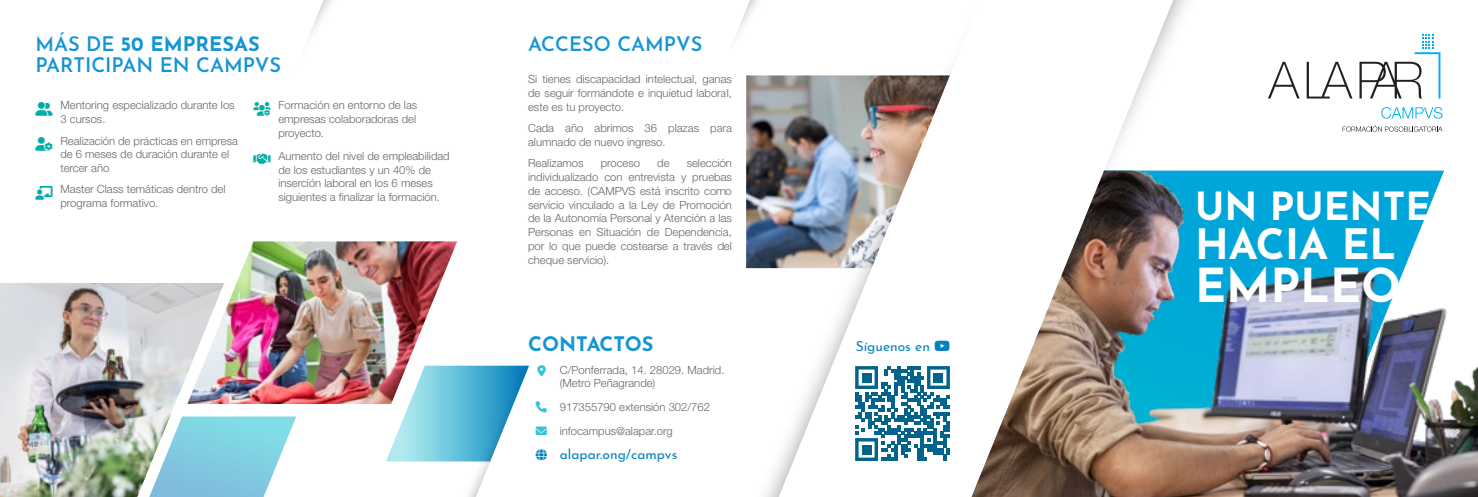
<style>
.page{position:relative;width:1478px;height:497px;background:#fff}
.page>*{position:absolute;margin:0;border:0;box-sizing:border-box;transform-origin:0 0}
.t1{font:700 46.62px "Josefin Sans";color:#fff}
.t2{font:700 41.75px "Josefin Sans";color:#fff}
.t3{font:700 38.75px "Josefin Sans";color:#fff}
.t4{font:600 20px/21.2px "Josefin Sans";color:#1595d3}
.t5{font:700 20px "Josefin Sans";color:#1595d3}
.t6{font:13.75px "Josefin Sans";color:#0482bf}
.t7{font:300 11.25px/13.8px "Helvetica Neue";color:#666}
.s1{font-weight:700}
</style>
<div class="page">
<svg style="left:386px;top:403px;width:70px;height:58px"></svg>
<img style="left:980px;top:170px;width:498px;height:326px">
<img style="left:1075px;top:0;width:129px;height:241px">
<img style="left:224px;top:241px;width:233px;height:162px">
<svg style="left:224px;top:416px;width:72px;height:80px"></svg>
<svg style="left:1381px;top:107px;width:61px;height:11px"></svg>
<svg style="left:1342px;top:125px;width:100px;height:6px"></svg>
<svg style="left:1268px;top:62px;width:31px;height:36px"></svg>
<svg style="left:1306px;top:62px;width:46px;height:36px"></svg>
<svg style="left:1359px;top:34px;width:81px;height:64px"></svg>
<img style="left:308px;top:0;width:23px;height:39px">
<img style="left:456px;top:365px;width:73px;height:131px">
<img style="left:735px;top:0;width:245px;height:496px">
<img style="left:0;top:283px;width:224px;height:213px">
<div style="left:848px;top:359px;width:108px;height:108px;background:#fff"></div>
<svg style="left:855px;top:366px;width:95px;height:94px"></svg>
<div style="left:861px;top:372px;width:10px;height:10px;background:#02638d"></div>
<div style="left:933px;top:372px;width:10px;height:10px;background:#02638d"></div>
<div style="left:861px;top:444px;width:10px;height:10px;background:#02638d"></div>
<svg style="left:934px;top:340px;width:15px;height:11px"></svg>
<h3 class="t4" style="left:35px;top:30px;width:247px">MÁS DE <span class="s1">50 EMPRESAS<br></span>PARTICIPAN EN CAMPVS</h3>
<p class="t7" style="left:60px;top:98px;width:176px">Mentoring especializado durante los<br>3 cursos.</p>
<p class="t7" style="left:60px;top:133px;width:179px">Realización de prácticas en empresa de 6 meses de duración durante el tercer año</p>
<p class="t7" style="left:60px;top:182px;width:167px">Master Class temáticas dentro del programa formativo.</p>
<p class="t7" style="left:278px;top:98px;width:140px;text-align:justify">Formación en entorno de las empresas colaboradoras del proyecto.</p>
<p class="t7" style="left:278px;top:148px;width:173px">Aumento del nivel de empleabilidad de los estudiantes y un 40% de inserción laboral en los 6 meses siguientes a finalizar la formación.</p>
<h3 class="t4" style="left:528px;top:30px;width:176px">ACCESO CAMPVS</h3>
<p class="t7" style="left:528px;top:72px;width:205px;text-align:justify">Si tienes discapacidad intelectual, ganas de seguir formándote e inquietud laboral, este es tu proyecto.</p>
<p class="t7" style="left:528px;top:121px;width:205px">Cada año abrimos 36 plazas para alumnado de nuevo ingreso.</p>
<p class="t7" style="left:528px;top:156px;width:57px">Realizamos</p>
<p class="t7" style="left:601px;top:156px;width:41px">proceso</p>
<p class="t7" style="left:657px;top:156px;width:14px">de</p>
<p class="t7" style="left:528px;top:156px;width:205px;text-align:justify;text-indent:159px">selección individualizado con entrevista y pruebas de acceso. (CAMPVS está inscrito como servicio vinculado a la Ley de Promoción de la Autonomía Personal y Atención a las Personas en Situación de Dependencia, por lo que puede costearse a través del cheque servicio).</p>
<h3 class="t5" style="left:528px;top:326px;width:127px">CONTACTOS</h3>
<p class="t7" style="left:560px;top:362px;width:166px">C/Ponferrada, 14. 28029. Madrid. (Metro Peñagrande)</p>
<p class="t7" style="left:560px;top:394px;width:152px;line-height:23.8px">917355790 extensión 302/762 infocampus@alapar.org</p>
<p class="t6" style="left:560px;top:442px;width:119px">alapar.ong/campvs</p>
<p class="t6" style="left:856px;top:335px;width:76px">Síguenos en</p>
<h3 class="t3" style="left:1195px;top:171px;width:237px">UN PUENTE</h3>
<h2 class="t2" style="left:1195px;top:207px;width:203px">HACIA EL</h2>
<h1 class="t1" style="left:1195px;top:244px;width:207px">EMPLEO</h1>
</div>
